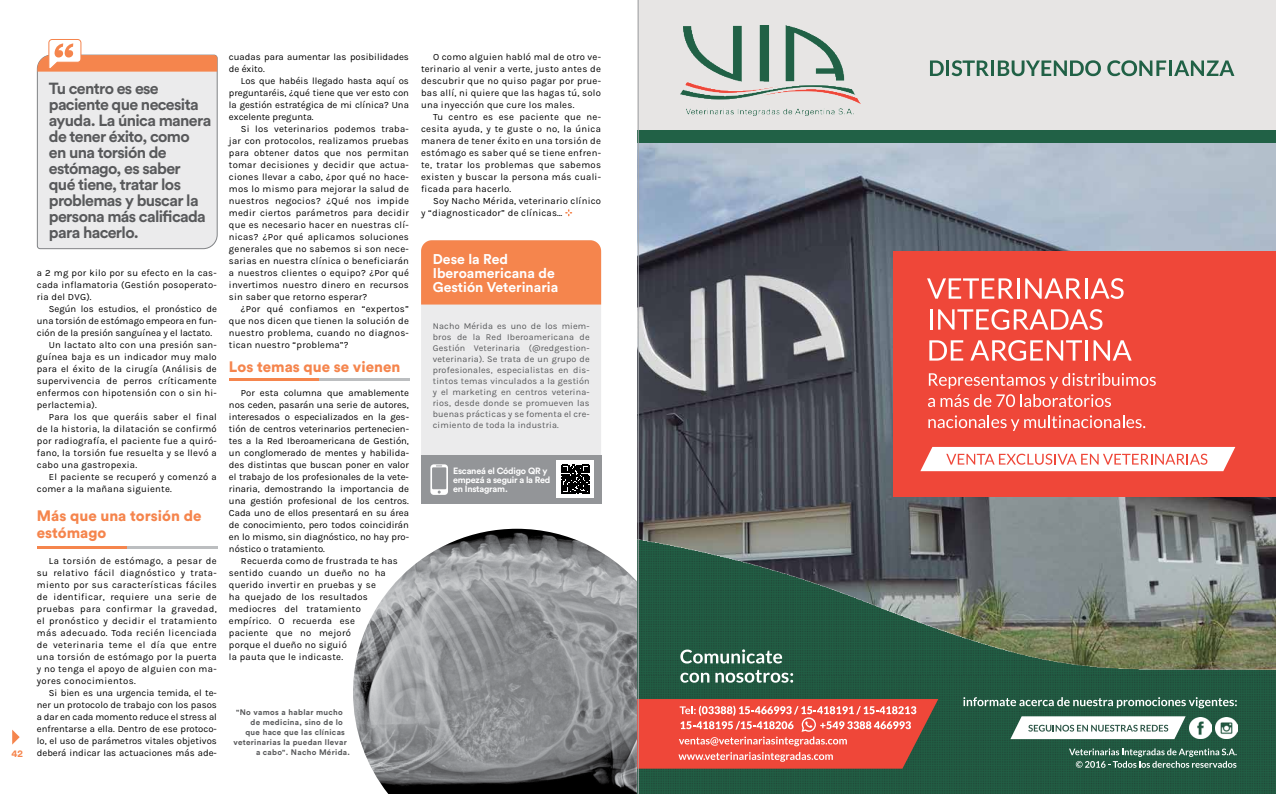
<style>
.page{position:relative;width:1276px;height:794px;background:#fff}
.page>*{position:absolute;margin:0;border:0;box-sizing:border-box;transform-origin:0 0}
.t1{font:700 16px/16px "Circular Pro";letter-spacing:-.04em;color:#58595b}
.t2{font:900 15px/17px "Circular Pro";color:#f5854d}
.t3{font:700 14px/14px "Circular Pro";color:#fff}
.t4{font:700 10px "Circular Pro";color:#f5854d}
.t5{font:9.5px/12px "Karla";letter-spacing:.025em;color:#000;text-align:justify}
.t6{font:9.5px/12px "Karla";color:#000}
.t7{font:9px/11px "Karla";letter-spacing:.02em;color:#58595b;text-align:justify}
.t8{font:700 9px/9px "Circular Pro";letter-spacing:-.025em;color:#fff}
.t9{font:700 8px "Circular Pro";letter-spacing:.04em;color:#58595b}
</style>
<div class="page">
<svg style="left:12px;top:729px;width:8px;height:15px"></svg>
<div style="left:421px;top:304px;width:180px;height:151px;background:#ebebec"></div>
<div style="left:421px;top:240px;width:180px;height:64px;background:#f5854d"></div>
<img style="left:353px;top:529px;width:285px;height:265px">
<hr style="left:37px;top:546px;width:90px;height:2px;background:#f5854d">
<hr style="left:127px;top:546px;width:91px;height:2px;background:#bcbec0">
<hr style="left:229px;top:378px;width:90px;height:2px;background:#f5854d">
<hr style="left:319px;top:378px;width:91px;height:2px;background:#bcbec0">
<svg style="left:565px;top:209px;width:7px;height:7px"></svg>
<img style="left:639px;top:142px;width:637px;height:386px">
<div style="left:638px;top:0;width:638px;height:135px;background:#e7e5e4"></div>
<svg style="left:930px;top:60px;width:13px;height:16px"></svg>
<hr style="left:946px;top:60px;width:3px;height:16px;background:#216146">
<svg style="left:951px;top:60px;width:38px;height:16px"></svg>
<hr style="left:991px;top:60px;width:3px;height:16px;background:#216146">
<svg style="left:998px;top:60px;width:103px;height:16px"></svg>
<svg style="left:1107px;top:60px;width:59px;height:16px"></svg>
<hr style="left:1169px;top:60px;width:3px;height:16px;background:#216146">
<svg style="left:1174px;top:60px;width:60px;height:16px"></svg>
<img style="left:639px;top:528px;width:637px;height:147px">
<img style="left:639px;top:675px;width:637px;height:119px">
<div style="left:638px;top:129px;width:638px;height:13px;background:#216146"></div>
<img style="left:680px;top:26px;width:180px;height:89px">
<div style="left:893px;top:252px;width:383px;height:245px;background:#ef4739"></div>
<svg style="left:928px;top:373px;width:227px;height:34px"></svg>
<svg style="left:928px;top:415px;width:217px;height:16px"></svg>
<img style="left:1215px;top:717px;width:22px;height:22px">
<img style="left:1189px;top:717px;width:22px;height:22px">
<svg style="left:1010px;top:716px;width:175px;height:23px"></svg>
<svg style="left:680px;top:649px;width:102px;height:14px"></svg>
<svg style="left:680px;top:672px;width:29px;height:10px"></svg>
<svg style="left:715px;top:670px;width:78px;height:12px"></svg>
<svg style="left:963px;top:697px;width:273px;height:11px"></svg>
<svg style="left:1069px;top:748px;width:167px;height:20px"></svg>
<svg style="left:927px;top:278px;width:86px;height:21px"></svg>
<hr style="left:1017px;top:278px;width:2px;height:21px;background:#fff">
<svg style="left:1025px;top:278px;width:56px;height:21px"></svg>
<hr style="left:1084px;top:278px;width:3px;height:21px;background:#fff">
<svg style="left:1090px;top:278px;width:33px;height:21px"></svg>
<hr style="left:930px;top:309px;width:2px;height:21px;background:#fff">
<svg style="left:938px;top:309px;width:164px;height:21px"></svg>
<svg style="left:929px;top:340px;width:34px;height:20px"></svg>
<svg style="left:970px;top:340px;width:112px;height:21px"></svg>
<hr style="left:1085px;top:340px;width:3px;height:20px;background:#fff">
<svg style="left:1093px;top:340px;width:38px;height:20px"></svg>
<svg style="left:920px;top:447px;width:315px;height:24px"></svg>
<svg style="left:639px;top:699px;width:299px;height:69px"></svg>
<div style="left:421px;top:455px;width:180px;height:49px;background:#939598"></div>
<div style="left:556px;top:460px;width:38px;height:38px;background:#fff"></div>
<svg style="left:561px;top:465px;width:29px;height:28px"></svg>
<svg style="left:430px;top:464px;width:18px;height:31px"></svg>
<svg style="left:36px;top:39px;width:182px;height:211px"></svg>
<hr style="left:638px;top:0;width:1px;height:794px;background:#a7a9ac">
<p class="t4" style="left:12px;top:746px;width:13px">42</p>
<h1 class="t1" style="left:49px;top:79px;width:164px">Tu centro es ese paciente que necesita ayuda. La única manera de tener éxito, como<br>en una torsión de estómago, es saber qué tiene, tratar los problemas y buscar la persona más calificada para hacerlo.</h1>
<p class="t5" style="left:37px;top:267px;width:181px">a 2 mg por kilo por su efecto en la cas&shy;cada inflamatoria (Gestión posoperato&shy;ria del DVG).</p>
<p class="t6" style="left:49px;top:303px;width:169px">Según los estudios, el pronóstico de</p>
<p class="t6" style="left:37px;top:315px;width:182px">una torsión de estómago empeora en fun-</p>
<p class="t6" style="left:37px;top:327px;width:177px">ción de la presión sanguínea y el lactato.</p>
<p class="t5" style="left:49px;top:339px;width:169px">Un lactato alto con una presión san-</p>
<p class="t5" style="left:37px;top:351px;width:181px">guínea baja es un indicador muy malo</p>
<p class="t5" style="left:37px;top:363px;width:181px">para el éxito de la cirugía (Análisis de</p>
<p class="t5" style="left:37px;top:375px;width:181px">supervivencia de perros críticamente</p>
<p class="t5" style="left:37px;top:387px;width:181px">enfermos con hipotensión con o sin hi-</p>
<p class="t5" style="left:37px;top:399px;width:61px">perlactemia).</p>
<p class="t5" style="left:49px;top:411px;width:169px">Para los que queráis saber el final</p>
<p class="t5" style="left:37px;top:423px;width:181px">de la historia, la dilatación se confirmó</p>
<p class="t5" style="left:37px;top:435px;width:181px">por radiografía, el paciente fue a quiró-</p>
<p class="t5" style="left:37px;top:447px;width:181px">fano, la torsión fue resuelta y se llevó a</p>
<p class="t5" style="left:37px;top:459px;width:102px">cabo una gastropexia.</p>
<p class="t5" style="left:49px;top:471px;width:169px">El paciente se recuperó y comenzó a</p>
<p class="t5" style="left:37px;top:483px;width:137px">comer a la mañana siguiente.</p>
<h2 class="t2" style="left:37px;top:507px;width:166px">Más que una torsión de estómago</h2>
<p class="t5" style="left:37px;top:555px;width:181px;text-indent:12px">La torsión de estómago, a pesar de su relativo fácil diagnóstico y trata&shy;miento por sus características fáciles de identificar, requiere una serie de pruebas para confirmar la gravedad, el pronóstico y decidir el tratamiento más adecuado. Toda recién licenciada de veterinaria teme el día que entre una torsión de estómago por la puerta y no tenga el apoyo de alguien con ma&shy;yores conocimientos.</p>
<p class="t5" style="left:37px;top:687px;width:182px;text-indent:12px">Si bien es una urgencia temida, el te&shy;ner un protocolo de trabajo con los pasos a dar en cada momento reduce el stress al enfrentarse a ella. Dentro de ese protoco&shy;lo, el uso de parámetros vitales objetivos deberá indicar las actuaciones más ade-</p>
<p class="t6" style="left:229px;top:51px;width:181px">cuadas para aumentar las posibilidades de éxito.</p>
<p class="t5" style="left:229px;top:75px;width:181px;text-indent:12px">Los que habéis llegado hasta aquí os preguntaréis, ¿qué tiene que ver esto con la gestión estratégica de mi clínica? Una excelente pregunta.</p>
<p class="t5" style="left:229px;top:123px;width:181px;text-indent:12px">Si los veterinarios podemos traba&shy;jar con protocolos, realizamos pruebas para obtener datos que nos permitan tomar decisiones y decidir que actua&shy;ciones llevar a cabo, ¿por qué no hace&shy;mos lo mismo para mejorar la salud de nuestros negocios? ¿Qué nos impide medir ciertos parámetros para decidir que es necesario hacer en nuestras clí&shy;nicas? ¿Por qué aplicamos soluciones generales que no sabemos si son nece&shy;sarias en nuestra clínica o beneficiarán a nuestros clientes o equipo? ¿Por qué invertimos nuestro dinero en recursos sin saber que retorno esperar?</p>
<p class="t5" style="left:229px;top:303px;width:181px;text-indent:12px">¿Por qué confiamos en “expertos” que nos dicen que tienen la solución de nuestro problema, cuando no diagnos&shy;tican nuestro “problema”?</p>
<h2 class="t2" style="left:229px;top:358px;width:173px">Los temas que se vienen</h2>
<p class="t5" style="left:229px;top:387px;width:181px;text-indent:12px">Por esta columna que amablemente nos ceden, pasarán una serie de autores, interesados o especializados en la ges&shy;tión de centros veterinarios pertenecien&shy;tes a la Red Iberoamericana de Gestión, un conglomerado de mentes y habilida&shy;des distintas que buscan poner en valor el trabajo de los profesionales de la vete&shy;rinaria, demostrando la importancia de una gestión profesional de los centros.<br>Cada uno de ellos presentará en su área de conocimiento, pero todos coincidirán en lo mismo, sin diagnóstico, no hay pro&shy;nóstico o tratamiento.</p>
<p class="t5" style="left:229px;top:555px;width:170px;text-align:left;text-indent:12px">Recuerda como de frustrada te has sentido cuando un dueño no ha querido invertir en pruebas y se<br>ha quejado de los resultados mediocres del tratamiento empírico. O recuerda ese<br>paciente que no mejoró<br>porque el dueño no siguió<br>la pauta que le indicaste.</p>
<p class="t9" style="left:236px;top:706px;width:108px">"No vamos a hablar mucho</p>
<p class="t9" style="left:250px;top:716px;width:94px">de medicina, sino de lo</p>
<p class="t9" style="left:245px;top:726px;width:101px">que hace que las clínicas</p>
<p class="t9" style="left:233px;top:736px;width:115px">veterinarias la puedan llevar</p>
<p class="t9" style="left:256px;top:746px;width:95px">a cabo". Nacho Mérida.</p>
<p class="t5" style="left:421px;top:51px;width:181px;text-indent:12px">O como alguien habló mal de otro ve&shy;terinario al venir a verte, justo antes de descubrir que no quiso pagar por prue&shy;bas allí, ni quiere que las hagas tú, solo una inyección que cure los males.</p>
<p class="t5" style="left:421px;top:111px;width:181px;text-indent:12px">Tu centro es ese paciente que ne&shy;cesita ayuda, y te guste o no, la única manera de tener éxito en una torsión de estómago es saber qué se tiene enfren&shy;te, tratar los problemas que sabemos existen y buscar la persona más cuali&shy;ficada para hacerlo.</p>
<p class="t5" style="left:421px;top:195px;width:181px;text-indent:12px">Soy Nacho Mérida, veterinario clínico y “diagnosticador” de clínicas…</p>
<h3 class="t3" style="left:433px;top:252px;width:127px">Dese la Red<br>Iberoamericana de<br>Gestión Veterinaria</h3>
<p class="t7" style="left:433px;top:320px;width:158px">Nacho Mérida es uno de los miem&shy;bros de la Red Iberoamericana de Gestión Veterinaria (@redgestion&shy;veterinaria). Se trata de un grupo de profesionales, especialistas en dis&shy;tintos temas vinculados a la gestión y el marketing en centros veterina&shy;rios, desde donde se promueven las buenas prácticas y se fomenta el cre&shy;cimiento de toda la industria.</p>
<p class="t8" style="left:453px;top:466px;width:99px">Escaneá el Código QR y empezá a seguir a la Red en Instagram.</p>
</div>
